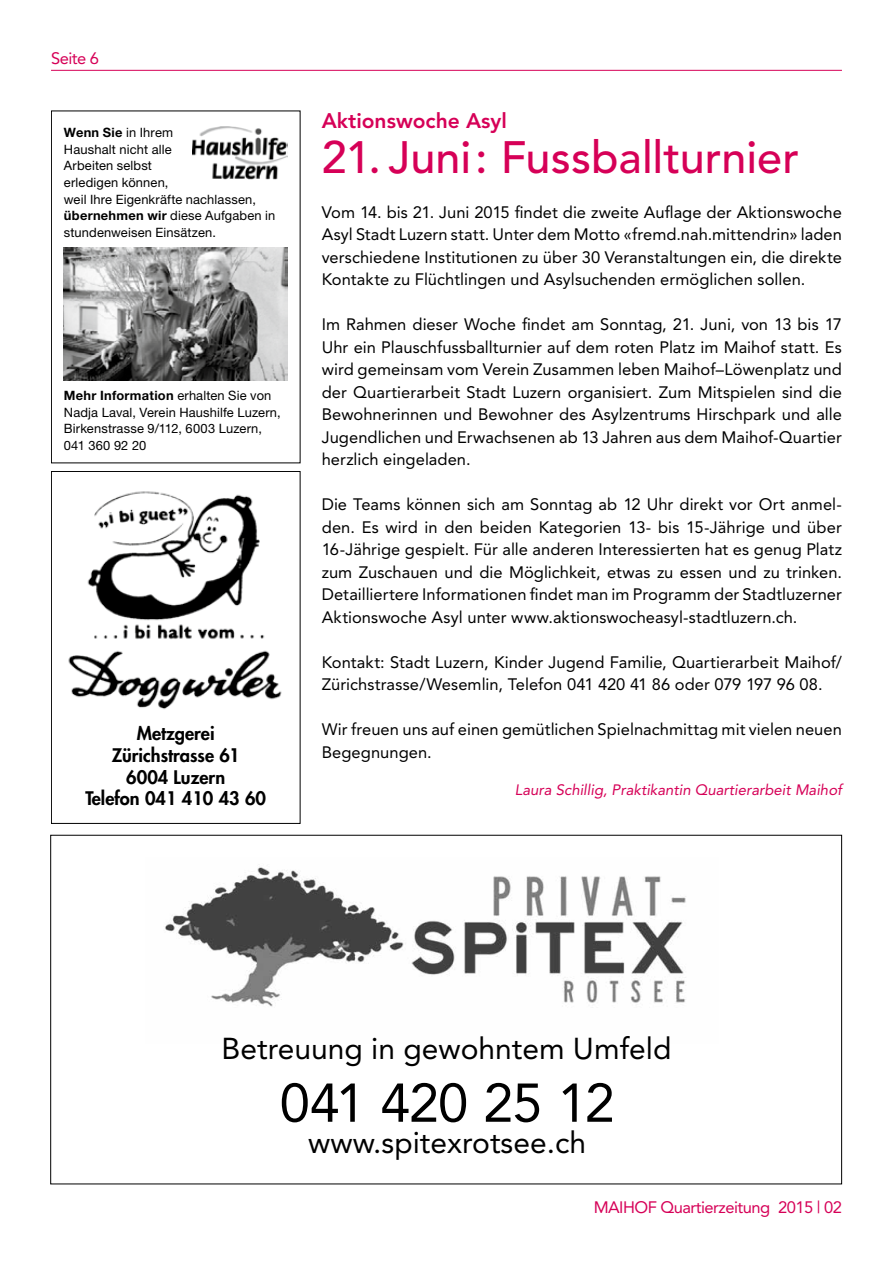
<style>
.page{position:relative;width:893px;height:1263px;background:#fff}
.page>*{position:absolute;margin:0;border:0;box-sizing:border-box;transform-origin:0 0}
.t1{font:54px "Avenir";letter-spacing:-.025em;color:#000}
.t2{font:500 45px "Avenir";color:#d60057}
.t3{font:30px "Avenir";color:#000}
.t4{font:800 21px "Avenir";color:#d60057}
.t5{font:800 18.15px/21.9px "Futura Std";color:#000;text-align:center}
.t6{font:16.5px/22.5px "Avenir";letter-spacing:.005em;color:#000;text-align:justify}
.t7{font:16.5px "Avenir";letter-spacing:-.03em;color:#d60057}
.t8{font:italic 15px "Avenir";color:#d60057}
.t9{font:12.9px/16.6px "Helvetica Neue LT Std";letter-spacing:.01em;color:#000}
.s1{font-weight:700}
</style>
<div class="page">
<hr style="left:51px;top:70px;width:791px;height:1px;background:#d60057">
<img style="left:192px;top:127px;width:96px;height:52px">
<img style="left:64px;top:248px;width:224px;height:133px">
<img style="left:87px;top:491px;width:178px;height:149px">
<img style="left:68px;top:650px;width:214px;height:60px">
<div style="left:51px;top:471px;width:249px;height:353px;border:1px solid #000"></div>
<img style="left:165px;top:867px;width:521px;height:140px">
<p class="t7" style="left:51px;top:48px;width:50px">Seite 6</p>
<p class="t9" style="left:64px;top:124px;width:213px"><span class="s1">Wenn Sie</span> in Ihrem<br>Haushalt nicht alle<br>Arbeiten selbst<br>erledigen können,<br>weil Ihre Eigenkräfte nachlassen, <span class="s1">übernehmen wir</span> diese Aufgaben in stundenweisen Einsätzen.</p>
<p class="t9" style="left:64px;top:387px;width:218px"><span class="s1">Mehr Information</span> erhalten Sie von<br>Nadja Laval, Verein Haushilfe Luzern,<br>Birkenstrasse 9/112, 6003 Luzern,<br>041 360 92 20</p>
<p class="t5" style="left:85px;top:722px;width:182px">Metzgerei<br>Zürichstrasse 61<br>6004 Luzern<br>Telefon 041 410 43 60</p>
<p class="t4" style="left:322px;top:108px;width:187px">Aktionswoche Asyl</p>
<h2 class="t2" style="left:322px;top:131px;width:479px">21. Juni : Fussballturnier</h2>
<p class="t6" style="left:322px;top:201px;width:522px">Vom 14. bis 21. Juni 2015 findet die zweite Auflage der Aktionswoche Asyl Stadt Luzern statt. Unter dem Motto «fremd.nah.mittendrin» laden verschiedene Institutionen zu über 30 Veranstaltungen ein, die direkte Kontakte zu Flüchtlingen und Asylsuchenden ermöglichen sollen.</p>
<p class="t6" style="left:322px;top:313px;width:522px">Im Rahmen dieser Woche findet am Sonntag, 21. Juni, von 13 bis 17<br>Uhr ein Plauschfussballturnier auf dem roten Platz im Maihof statt. Es wird gemeinsam vom Verein Zusammen leben Maihof–Löwenplatz und der Quartierarbeit Stadt Luzern organisiert. Zum Mitspielen sind die Bewohnerinnen und Bewohner des Asylzentrums Hirschpark und alle Jugendlichen und Erwachsenen ab 13 Jahren aus dem Maihof-Quartier herzlich eingeladen.</p>
<p class="t6" style="left:322px;top:493px;width:522px">Die Teams können sich am Sonntag ab 12 Uhr direkt vor Ort anmel&shy;den. Es wird in den beiden Kategorien 13- bis 15-Jährige und über 16-Jährige gespielt. Für alle anderen Interessierten hat es genug Platz zum Zuschauen und die Möglichkeit, etwas zu essen und zu trinken.<br>Detailliertere Informationen findet man im Programm der Stadtluzerner Aktionswoche Asyl unter www.aktionswocheasyl-stadtluzern.ch.</p>
<p class="t6" style="left:322px;top:651px;width:522px">Kontakt: Stadt Luzern, Kinder Jugend Familie, Quartierarbeit Maihof/<br>Zürichstrasse/Wesemlin, Telefon 041 420 41 86 oder 079 197 96 08.</p>
<p class="t6" style="left:322px;top:718px;width:522px">Wir freuen uns auf einen gemütlichen Spielnachmittag mit vielen neuen<br>Begegnungen.</p>
<p class="t8" style="left:515px;top:781px;width:329px">Laura Schillig, Praktikantin Quartierarbeit Maihof</p>
<h3 class="t3" style="left:222px;top:1031px;width:451px">Betreuung in gewohntem Umfeld</h3>
<h1 class="t1" style="left:280px;top:1072px;width:336px">041 420 25 12</h1>
<h3 class="t3" style="left:308px;top:1125px;width:279px">www.spitexrotsee.ch</h3>
<p class="t7" style="left:594px;top:1198px;width:250px">MAIHOF Quartierzeitung 2015 | 02</p>
</div>
